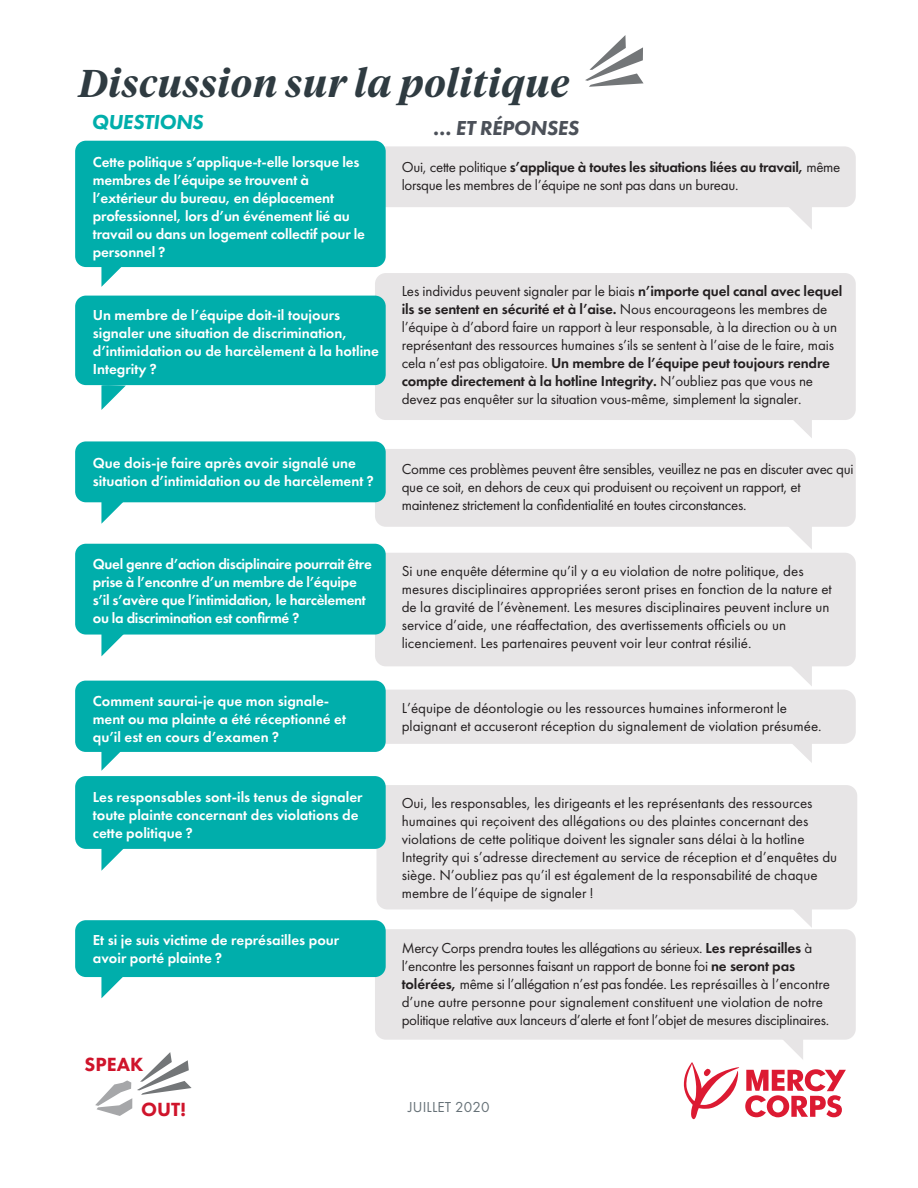
<style>
.page{position:relative;width:918px;height:1188px;background:#fff}
.page>*{position:absolute;margin:0;border:0;box-sizing:border-box;transform-origin:0 0}
.t1{font:italic 600 38.55px "Tiempos Headline";letter-spacing:.02em;color:#2f3b41}
.t2{font:italic 800 21px "Futura PT";letter-spacing:-.02em;color:#4c5159}
.t3{font:italic 800 21px "Futura PT";letter-spacing:-.02em;color:#00aeab}
.t4{font:800 19.8px "Futura PT";color:#cf142b}
.t5{font:15px/18px "Futura PT";color:#231f20}
.t6{font:15px/18px "Futura PT";letter-spacing:-.02em;color:#231f20}
.t7{font:600 15px/18px "Futura PT";color:#fff}
.t8{font:600 15px/18px "Futura PT";letter-spacing:-.02em;color:#fff}
.t9{font:15px "Futura PT";color:#667177}
.s1{font-weight:600}
</style>
<div class="page">
<div style="left:375px;top:146px;width:481px;height:61px;background:#e7e5e6;border-radius:11px"></div>
<div style="left:375px;top:273px;width:481px;height:147px;background:#e7e5e6;border-radius:11px"></div>
<div style="left:375px;top:449px;width:481px;height:78px;background:#e7e5e6;border-radius:11px"></div>
<div style="left:75px;top:141px;width:311px;height:126px;background:#00aeab;border-radius:11px"></div>
<div style="left:75px;top:296px;width:311px;height:89px;background:#00aeab;border-radius:11px"></div>
<div style="left:75px;top:441px;width:311px;height:61px;background:#00aeab;border-radius:11px"></div>
<svg style="left:100px;top:267px;width:26px;height:20px"></svg>
<svg style="left:100px;top:385px;width:26px;height:25px"></svg>
<svg style="left:100px;top:502px;width:26px;height:22px"></svg>
<svg style="left:789px;top:527px;width:23px;height:22px"></svg>
<svg style="left:793px;top:420px;width:19px;height:18px"></svg>
<svg style="left:789px;top:207px;width:23px;height:22px"></svg>
<div style="left:375px;top:553px;width:481px;height:113px;background:#e7e5e6;border-radius:11px"></div>
<div style="left:75px;top:544px;width:311px;height:91px;background:#00aeab;border-radius:11px"></div>
<svg style="left:100px;top:634px;width:26px;height:22px"></svg>
<svg style="left:790px;top:666px;width:22px;height:20px"></svg>
<div style="left:376px;top:785px;width:481px;height:124px;background:#e7e5e6;border-radius:11px"></div>
<div style="left:75px;top:776px;width:311px;height:73px;background:#00aeab;border-radius:11px"></div>
<svg style="left:100px;top:848px;width:26px;height:23px"></svg>
<svg style="left:787px;top:909px;width:26px;height:19px"></svg>
<div style="left:375px;top:929px;width:481px;height:111px;background:#e7e5e6;border-radius:11px"></div>
<div style="left:75px;top:920px;width:311px;height:57px;background:#00aeab;border-radius:11px"></div>
<svg style="left:100px;top:977px;width:26px;height:21px"></svg>
<svg style="left:784px;top:1040px;width:19px;height:19px"></svg>
<div style="left:375px;top:690px;width:481px;height:54px;background:#e7e5e6;border-radius:12px"></div>
<div style="left:75px;top:681px;width:311px;height:71px;background:#00aeab;border-radius:11px"></div>
<svg style="left:100px;top:751px;width:26px;height:20px"></svg>
<svg style="left:793px;top:744px;width:19px;height:19px"></svg>
<svg style="left:95px;top:1052px;width:97px;height:64px"></svg>
<svg style="left:684px;top:1062px;width:55px;height:57px"></svg>
<svg style="left:745px;top:1069px;width:101px;height:48px"></svg>
<svg style="left:585px;top:35px;width:59px;height:52px"></svg>
<h1 class="t1" style="left:79px;top:56px;width:492px">Discussion sur la politique</h1>
<h2 class="t3" style="left:91px;top:109px;width:114px">QUESTIONS</h2>
<h2 class="t2" style="left:433px;top:115px;width:148px">… ET RÉPONSES</h2>
<p class="t7" style="left:93px;top:153px;width:274px">Cette politique s’applique-t-elle lorsque les membres de l’équipe se trouvent à l’extérieur du bureau, en déplacement professionnel, lors d’un événement lié au travail ou dans un logement collectif pour le personnel ?</p>
<p class="t7" style="left:93px;top:306px;width:288px">Un membre de l’équipe doit-il toujours signaler une situation de discrimination, d’intimidation ou de harcèlement à la hotline Integrity ?</p>
<p class="t7" style="left:93px;top:454px;width:283px">Que dois-je faire après avoir signalé une situation d’intimidation ou de harcèlement ?</p>
<p class="t8" style="left:93px;top:554px;width:281px">Quel genre d’action disciplinaire pourrait être prise à l’encontre d’un membre de l’équipe s’il s’avère que l’intimidation, le harcèlement ou la discrimination est confirmé ?</p>
<p class="t7" style="left:93px;top:691px;width:255px">Comment saurai-je que mon signale&shy;ment ou ma plainte a été réceptionné et qu’il est en cours d’examen ?</p>
<p class="t7" style="left:93px;top:788px;width:271px">Les responsables sont-ils tenus de signaler toute plainte concernant des violations de cette politique ?</p>
<p class="t7" style="left:93px;top:931px;width:248px">Et si je suis victime de représailles pour avoir porté plainte ?</p>
<h3 class="t4" style="left:85px;top:1052px;width:60px">SPEAK</h3>
<h3 class="t4" style="left:141px;top:1097px;width:46px">OUT!</h3>
<p class="t6" style="left:402px;top:158px;width:440px">Oui, cette politique <span class="s1">s’applique à toutes les situations liées au travail,</span> même lorsque les membres de l’équipe ne sont pas dans un bureau.</p>
<p class="t5" style="left:402px;top:282px;width:442px">Les individus peuvent signaler par le biais <span class="s1">n’importe quel canal avec lequel ils se sentent en sécurité et à l’aise.</span> Nous encourageons les membres de l’équipe à d’abord faire un rapport à leur responsable, à la direction ou à un représentant des ressources humaines s’ils se sentent à l’aise de le faire, mais cela n’est pas obligatoire. <span class="s1">Un membre de l’équipe peut toujours rendre compte directement à la hotline Integrity.</span> N’oubliez pas que vous ne devez pas enquêter sur la situation vous-même, simplement la signaler.</p>
<p class="t6" style="left:402px;top:460px;width:453px">Comme ces problèmes peuvent être sensibles, veuillez ne pas en discuter avec qui que ce soit, en dehors de ceux qui produisent ou reçoivent un rapport, et maintenez strictement la confidentialité en toutes circonstances.</p>
<p class="t5" style="left:402px;top:562px;width:432px">Si une enquête détermine qu’il y a eu violation de notre politique, des mesures disciplinaires appropriées seront prises en fonction de la nature et de la gravité de l’évènement. Les mesures disciplinaires peuvent inclure un service d’aide, une réaffectation, des avertissements officiels ou un licenciement. Les partenaires peuvent voir leur contrat résilié.</p>
<p class="t5" style="left:402px;top:699px;width:421px">L’équipe de déontologie ou les ressources humaines informeront le plaignant et accuseront réception du signalement de violation présumée.</p>
<p class="t5" style="left:402px;top:794px;width:437px">Oui, les responsables, les dirigeants et les représentants des ressources humaines qui reçoivent des allégations ou des plaintes concernant des violations de cette politique doivent les signaler sans délai à la hotline Integrity qui s’adresse directement au service de réception et d’enquêtes du siège. N’oubliez pas qu’il est également de la responsabilité de chaque membre de l’équipe de signaler !</p>
<p class="t6" style="left:402px;top:938px;width:430px">Mercy Corps prendra toutes les allégations au sérieux. <span class="s1">Les représailles</span> à l’encontre les personnes faisant un rapport de bonne foi <span class="s1">ne seront pas tolérées,</span> même si l’allégation n’est pas fondée. Les représailles à l’encontre d’une autre personne pour signalement constituent une violation de notre politique relative aux lanceurs d’alerte et font l’objet de mesures disciplinaires.</p>
<p class="t9" style="left:408px;top:1098px;width:83px">JUILLET 2020</p>
</div>
